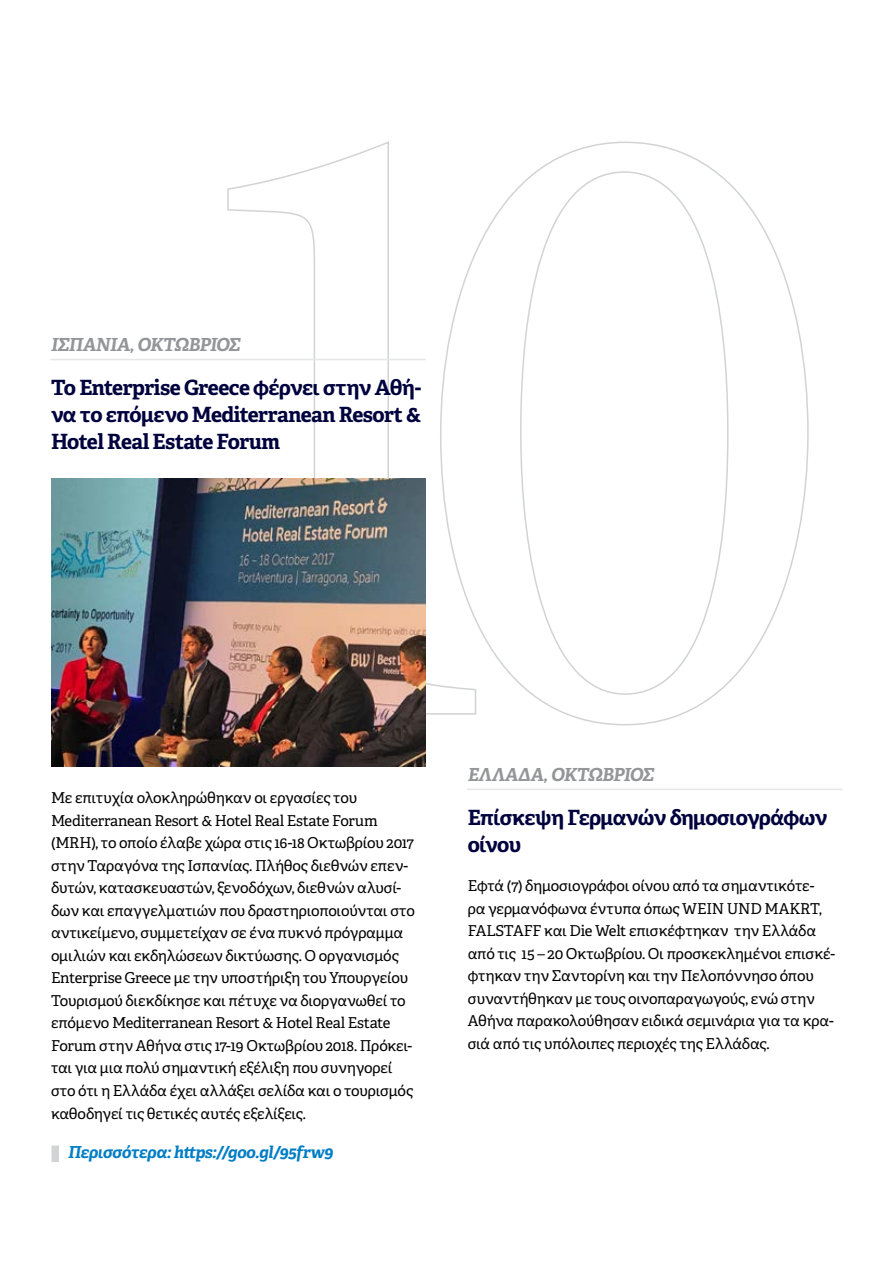
<style>
.page{position:relative;width:893px;height:1263px;background:#fff}
.page>*{position:absolute;margin:0;border:0;box-sizing:border-box;transform-origin:0 0}
.t1{font:700 21px/27px "Adelle PE";letter-spacing:-.035em;color:#00023d}
.t2{font:italic 700 18px "Adelle PE";letter-spacing:-.03em;color:#939598}
.t3{font:italic 700 16.5px "Adelle PE";letter-spacing:-.03em;color:#007dc5}
.t4{font:15px/22.5px "Adelle PE";letter-spacing:-.02em;color:#000}
</style>
<div class="page">
<svg style="left:227px;top:141px;width:212px;height:574px"></svg>
<svg style="left:439px;top:141px;width:370px;height:585px"></svg>
<hr style="left:468px;top:789px;width:374px;height:1px;background:#e6e7e8">
<hr style="left:51px;top:359px;width:374px;height:1px;background:#e6e7e8">
<div style="left:52px;top:1145px;width:7px;height:17px;background:#d1d3d4"></div>
<img style="left:51px;top:478px;width:374px;height:288px">
<p class="t2" style="left:51px;top:331px;width:191px">ΙΣΠΑΝΙΑ, ΟΚΤΩΒΡΙΟΣ</p>
<h1 class="t1" style="left:51px;top:373px;width:372px;text-align:justify">Το Enterprise Greece φέρνει στην Αθή&shy;να το επόμενο Mediterranean Resort &amp; Hotel Real Estate Forum</h1>
<p class="t4" style="left:51px;top:786px;width:365px">Με επιτυχία ολοκληρώθηκαν οι εργασίες του Mediterranean Resort &amp; Hotel Real Estate Forum (MRH), το οποίο έλαβε χώρα στις 16-18 Οκτωβρίου 2017 στην Ταραγόνα της Ισπανίας. Πλήθος διεθνών επεν&shy;δυτών, κατασκευαστών, ξενοδόχων, διεθνών αλυσί&shy;δων και επαγγελματιών που δραστηριοποιούνται στο αντικείμενο, συμμετείχαν σε ένα πυκνό πρόγραμμα ομιλιών και εκδηλώσεων δικτύωσης. Ο οργανισμός Enterprise Greece με την υποστήριξη του Υπουργείου Τουρισμού διεκδίκησε και πέτυχε να διοργανωθεί το επόμενο Mediterranean Resort &amp; Hotel Real Estate Forum στην Αθήνα στις 17-19 Οκτωβρίου 2018. Πρόκει&shy;ται για μια πολύ σημαντική εξέλιξη που συνηγορεί στο ότι η Ελλάδα έχει αλλάξει σελίδα και ο τουρισμός καθοδηγεί τις θετικές αυτές εξελίξεις.</p>
<p class="t3" style="left:68px;top:1140px;width:267px">Περισσότερα: https://goo.gl/95frw9</p>
<p class="t2" style="left:468px;top:761px;width:188px">ΕΛΛΑΔΑ, ΟΚΤΩΒΡΙΟΣ</p>
<h1 class="t1" style="left:468px;top:803px;width:361px">Επίσκεψη Γερμανών δημοσιογράφων οίνου</h1>
<p class="t4" style="left:468px;top:874px;width:369px">Εφτά (7) δημοσιογράφοι οίνου από τα σημαντικότε&shy;ρα γερμανόφωνα έντυπα όπως WEIN UND MAKRT, FALSTAFF και Die Welt επισκέφτηκαν την Ελλάδα από τις 15 – 20 Οκτωβρίου. Οι προσκεκλημένοι επισκέ&shy;φτηκαν την Σαντορίνη και την Πελοπόννησο όπου συναντήθηκαν με τους οινοπαραγωγούς, ενώ στην Αθήνα παρακολούθησαν ειδικά σεμινάρια για τα κρα&shy;σιά από τις υπόλοιπες περιοχές της Ελλάδας.</p>
</div>
